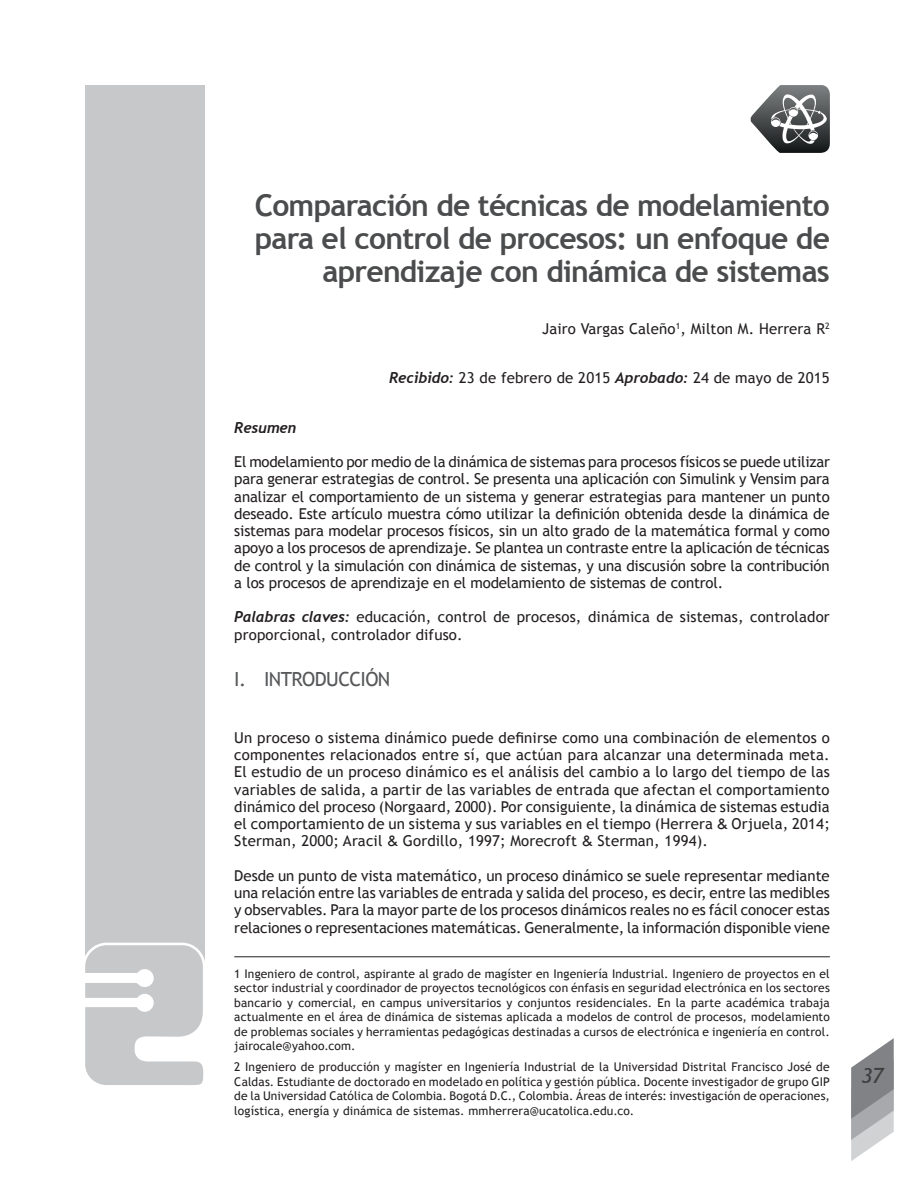
<style>
.page{position:relative;width:915px;height:1191px;background:#fff}
.page>*{position:absolute;margin:0;border:0;box-sizing:border-box;transform-origin:0 0}
.t1{font:700 30px/33px "Trebuchet MS";letter-spacing:-.025em;color:#4b4c4d;text-align:right}
.t2{font:italic 21px "Trebuchet MS";color:#3e3e3f}
.t3{font:19.5px "Trebuchet MS";letter-spacing:-.03em;color:#57585a}
.t4{font:15px/17.2px "Trebuchet MS";letter-spacing:.01em;color:#231f20;text-align:justify}
.t5{font:italic 700 15px "Trebuchet";letter-spacing:.005em;color:#231f20}
.t6{font:12px/14.4px "Trebuchet MS";letter-spacing:.01em;color:#231f20;text-align:justify}
.s1{font-family:"Trebuchet";font-weight:700;font-style:italic}
.s2{font-family:"Tw Cen";font-size:16.5px}
</style>
<div class="page">
<svg style="left:851px;top:1039px;width:42px;height:122px"></svg>
<div style="left:85px;top:85px;width:119px;height:878px;background:#c7c8ca"></div>
<svg style="left:85px;top:941px;width:120px;height:144px"></svg>
<hr style="left:234px;top:956px;width:595px;height:1px;background:#231f20">
<svg style="left:750px;top:85px;width:79px;height:68px"></svg>
<h1 class="t1" style="left:255px;top:189px;width:576px">Comparación de técnicas de modelamiento para el control de procesos: un enfoque de aprendizaje con dinámica de sistemas</h1>
<p class="t4" style="left:542px;top:320px;width:289px">Jairo Vargas Caleño<sup>1</sup>, Milton M. Herrera R<sup>2</sup></p>
<p class="t4" style="left:389px;top:369px;width:442px"><span class="s1">Recibido:</span> 23 de febrero de 2015 <span class="s1">Aprobado:</span> 24 de mayo de 2015</p>
<p class="t5" style="left:234px;top:418px;width:64px">Resumen</p>
<p class="t4" style="left:234px;top:453px;width:597px">El modelamiento por medio de la dinámica de sistemas para procesos físicos se puede utilizar para generar estrategias de control. Se presenta una aplicación con Simulink y Vensim para analizar el comportamiento de un sistema y generar estrategias para mantener un punto deseado. Este artículo muestra cómo utilizar la definición obtenida desde la dinámica de sistemas para modelar procesos físicos, sin un alto grado de la matemática formal y como apoyo a los procesos de aprendizaje. Se plantea un contraste entre la aplicación de técnicas de control y la simulación con dinámica de sistemas, y una discusión sobre la contribución a los procesos de aprendizaje en el modelamiento de sistemas de control.</p>
<p class="t4" style="left:234px;top:608px;width:596px"><span class="s1">Palabras claves:</span> educación, control de procesos, dinámica de sistemas, controlador proporcional, controlador difuso.</p>
<h3 class="t3" style="left:234px;top:667px;width:157px">I. INTRODUCCIÓN</h3>
<p class="t4" style="left:234px;top:729px;width:597px">Un proceso o sistema dinámico puede definirse como una combinación de elementos o componentes relacionados entre sí, que actúan para alcanzar una determinada meta.<br>El estudio de un proceso dinámico es el análisis del cambio a lo largo del tiempo de las variables de salida, a partir de las variables de entrada que afectan el comportamiento dinámico del proceso (Norgaard, 2000). Por consiguiente, la dinámica de sistemas estudia el comportamiento de un sistema y sus variables en el tiempo (Herrera <span class="s2">&amp;</span> Orjuela, 2014; Sterman, 2000; Aracil <span class="s2">&amp;</span> Gordillo, 1997; Morecroft <span class="s2">&amp;</span> Sterman, 1994).</p>
<p class="t4" style="left:234px;top:867px;width:597px">Desde un punto de vista matemático, un proceso dinámico se suele representar mediante una relación entre las variables de entrada y salida del proceso, es decir, entre las medibles y observables. Para la mayor parte de los procesos dinámicos reales no es fácil conocer estas relaciones o representaciones matemáticas. Generalmente, la información disponible viene</p>
<p class="t6" style="left:234px;top:966px;width:597px">1 Ingeniero de control, aspirante al grado de magíster en Ingeniería Industrial. Ingeniero de proyectos en el sector industrial y coordinador de proyectos tecnológicos con énfasis en seguridad electrónica en los sectores bancario y comercial, en campus universitarios y conjuntos residenciales. En la parte académica trabaja actualmente en el área de dinámica de sistemas aplicada a modelos de control de procesos, modelamiento de problemas sociales y herramientas pedagógicas destinadas a cursos de electrónica e ingeniería en control. jairocale@yahoo.com.</p>
<p class="t6" style="left:234px;top:1060px;width:597px">2 Ingeniero de producción y magíster en Ingeniería Industrial de la Universidad Distrital Francisco José de Caldas. Estudiante de doctorado en modelado en política y gestión pública. Docente investigador de grupo GIP de la Universidad Católica de Colombia. Bogotá D.C., Colombia. Áreas de interés: investigación de operaciones, logística, energía y dinámica de sistemas. mmherrera@ucatolica.edu.co.</p>
<h2 class="t2" style="left:861px;top:1063px;width:24px">37</h2>
</div>
